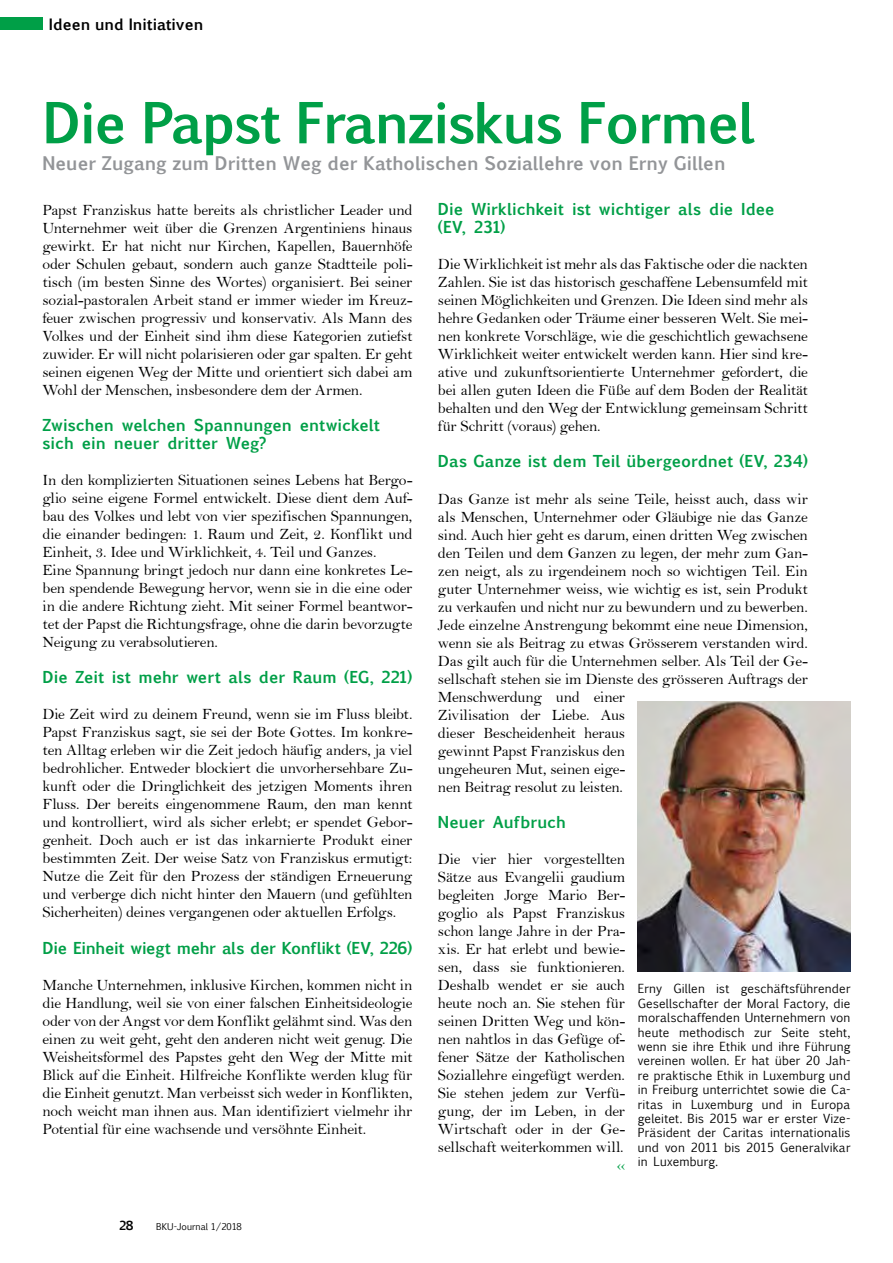
<style>
.page{position:relative;width:893px;height:1263px;background:#fff}
.page>*{position:absolute;margin:0;border:0;box-sizing:border-box;transform-origin:0 0}
.t1{font:700 54px "Euphemia UCAS";letter-spacing:-.025em;color:#009f47}
.t2{font:700 18px "Euphemia UCAS";color:#939598}
.t3{font:15.75px/18px "Bell";letter-spacing:-.015em;color:#000;text-align:justify}
.t4{font:700 15.75px/18px "Euphemia UCAS";color:#009f47}
.t5{font:700 15.75px "Euphemia UCAS";letter-spacing:-.02em;color:#009f47}
.t6{font:15.75px "Bell";color:#009f47}
.t7{font:700 15px "Euphemia UCAS";color:#000}
.t8{font:12px/14.4px "Euphemia CAS";letter-spacing:.015em;color:#000;text-align:justify}
.t9{font:700 12px "Euphemia UCAS";color:#000}
.t10{font:9px "Euphemia CAS";color:#000}
</style>
<div class="page">
<div style="left:0;top:17px;width:43px;height:13px;background:#009f47"></div>
<img style="left:638px;top:701px;width:212px;height:270px">
<p class="t7" style="left:49px;top:13px;width:156px">Ideen und Initiativen</p>
<h1 class="t1" style="left:43px;top:82px;width:714px">Die Papst Franziskus Formel</h1>
<p class="t2" style="left:43px;top:150px;width:684px">Neuer Zugang zum Dritten Weg der Katholischen Soziallehre von Erny Gillen</p>
<p class="t3" style="left:43px;top:201px;width:371px">Papst Franziskus hatte bereits als christlicher Leader und Unternehmer weit über die Grenzen Argentiniens hinaus gewirkt. Er hat nicht nur Kirchen, Kapellen, Bauernhöfe oder Schulen gebaut, sondern auch ganze Stadtteile poli&shy;tisch (im besten Sinne des Wortes) organisiert. Bei seiner sozial-pastoralen Arbeit stand er immer wieder im Kreuz&shy;feuer zwischen progressiv und konservativ. Als Mann des Volkes und der Einheit sind ihm diese Kategorien zutiefst zuwider. Er will nicht polarisieren oder gar spalten. Er geht seinen eigenen Weg der Mitte und orientiert sich dabei am Wohl der Menschen, insbesondere dem der Armen.</p>
<p class="t4" style="left:43px;top:417px;width:339px">Zwischen welchen Spannungen entwickelt sich ein neuer dritter Weg?</p>
<p class="t3" style="left:43px;top:471px;width:371px;text-align:left">In den komplizierten Situationen seines Lebens hat Bergo&shy;glio seine eigene Formel entwickelt. Diese dient dem Auf&shy;bau des Volkes und lebt von vier spezifischen Spannungen, die einander bedingen: 1. Raum und Zeit, 2. Konflikt und Einheit, 3. Idee und Wirklichkeit, 4. Teil und Ganzes.<br>Eine Spannung bringt jedoch nur dann eine konkretes Le&shy;ben spendende Bewegung hervor, wenn sie in die eine oder in die andere Richtung zieht. Mit seiner Formel beantwor&shy;tet der Papst die Richtungsfrage, ohne die darin bevorzugte Neigung zu verabsolutieren.</p>
<p class="t4" style="left:43px;top:669px;width:371px">Die Zeit ist mehr wert als der Raum (EG, 221)</p>
<p class="t3" style="left:43px;top:705px;width:371px">Die Zeit wird zu deinem Freund, wenn sie im Fluss bleibt.<br>Papst Franziskus sagt, sie sei der Bote Gottes. Im konkre&shy;ten Alltag erleben wir die Zeit jedoch häufig anders, ja viel bedrohlicher. Entweder blockiert die unvorhersehbare Zu&shy;kunft oder die Dringlichkeit des jetzigen Moments ihren Fluss. Der bereits eingenommene Raum, den man kennt und kontrolliert, wird als sicher erlebt; er spendet Gebor&shy;genheit. Doch auch er ist das inkarnierte Produkt einer bestimmten Zeit. Der weise Satz von Franziskus ermutigt:<br>Nutze die Zeit für den Prozess der ständigen Erneuerung und verberge dich nicht hinter den Mauern (und gefühlten Sicherheiten) deines vergangenen oder aktuellen Erfolgs.</p>
<p class="t5" style="left:43px;top:936px;width:371px">Die Einheit wiegt mehr als der Konflikt (EV, 226)</p>
<p class="t3" style="left:43px;top:975px;width:371px">Manche Unternehmen, inklusive Kirchen, kommen nicht in die Handlung, weil sie von einer falschen Einheitsideologie oder von der Angst vor dem Konflikt gelähmt sind. Was den einen zu weit geht, geht den anderen nicht weit genug. Die Weisheitsformel des Papstes geht den Weg der Mitte mit Blick auf die Einheit. Hilfreiche Konflikte werden klug für die Einheit genutzt. Man verbeisst sich weder in Konflikten, noch weicht man ihnen aus. Man identifiziert vielmehr ihr Potential für eine wachsende und versöhnte Einheit.</p>
<p class="t4" style="left:438px;top:201px;width:338px">Die Wirklichkeit ist wichtiger als die Idee (EV, 231)</p>
<p class="t3" style="left:438px;top:255px;width:371px">Die Wirklichkeit ist mehr als das Faktische oder die nackten Zahlen. Sie ist das historisch geschaffene Lebensumfeld mit seinen Möglichkeiten und Grenzen. Die Ideen sind mehr als hehre Gedanken oder Träume einer besseren Welt. Sie mei&shy;nen konkrete Vorschläge, wie die geschichtlich gewachsene Wirklichkeit weiter entwickelt werden kann. Hier sind kre&shy;ative und zukunftsorientierte Unternehmer gefordert, die bei allen guten Ideen die Füße auf dem Boden der Realität behalten und den Weg der Entwicklung gemeinsam Schritt für Schritt (voraus) gehen.</p>
<p class="t4" style="left:438px;top:453px;width:371px">Das Ganze ist dem Teil übergeordnet (EV, 234)</p>
<p class="t3" style="left:438px;top:489px;width:371px;text-align:left">Das Ganze ist mehr als seine Teile, heisst auch, dass wir als Menschen, Unternehmer oder Gläubige nie das Ganze sind. Auch hier geht es darum, einen dritten Weg zwischen den Teilen und dem Ganzen zu legen, der mehr zum Gan&shy;zen neigt, als zu irgendeinem noch so wichtigen Teil. Ein guter Unternehmer weiss, wie wichtig es ist, sein Produkt zu verkaufen und nicht nur zu bewundern und zu bewerben.<br>Jede einzelne Anstrengung bekommt eine neue Dimension, wenn sie als Beitrag zu etwas Grösserem verstanden wird.<br>Das gilt auch für die Unternehmen selber. Als Teil der Ge&shy;sellschaft stehen sie im Dienste des grösseren Auftrags der Menschwerdung und einer<br>Zivilisation der Liebe. Aus<br>dieser Bescheidenheit heraus<br>gewinnt Papst Franziskus den<br>ungeheuren Mut, seinen eige-<br>nen Beitrag resolut zu leisten.</p>
<p class="t4" style="left:438px;top:813px;width:130px">Neuer Aufbruch</p>
<p class="t3" style="left:438px;top:849px;width:189px">Die vier hier vorgestellten Sätze aus Evangelii gaudium begleiten Jorge Mario Ber&shy;goglio als Papst Franziskus schon lange Jahre in der Pra&shy;xis. Er hat erlebt und bewie&shy;sen, dass sie funktionieren.<br>Deshalb wendet er sie auch heute noch an. Sie stehen für seinen Dritten Weg und kön&shy;nen nahtlos in das Gefüge of&shy;fener Sätze der Katholischen Soziallehre eingefügt werden.<br>Sie stehen jedem zur Verfü&shy;gung, der im Leben, in der Wirtschaft oder in der Ge&shy;sellschaft weiterkommen will.</p>
<p class="t6" style="left:617px;top:1155px;width:10px">‹‹</p>
<p class="t8" style="left:638px;top:982px;width:214px">Erny Gillen ist geschäftsführender Gesellschafter der Moral Factory, die moralschaffenden Unternehmern von heute methodisch zur Seite steht, wenn sie ihre Ethik und ihre Führung vereinen wollen. Er hat über 20 Jah&shy;re praktische Ethik in Luxemburg und in Freiburg unterrichtet sowie die Ca&shy;ritas in Luxemburg und in Europa geleitet. Bis 2015 war er erster Vize-Präsident der Caritas internationalis und von 2011 bis 2015 Generalvikar in Luxemburg.</p>
<p class="t9" style="left:119px;top:1216px;width:16px">28</p>
<p class="t10" style="left:156px;top:1220px;width:87px">BKU-Journal 1/2018</p>
</div>
